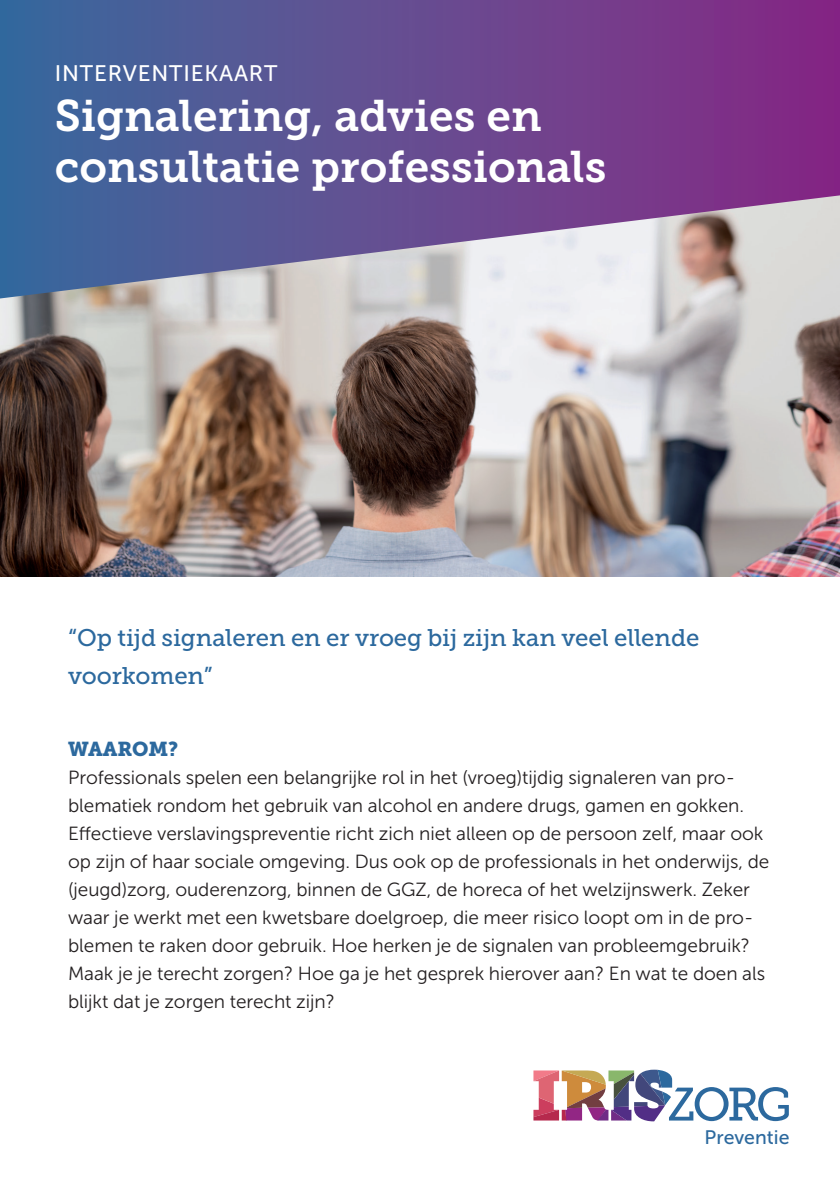
<style>
.page{position:relative;width:840px;height:1191px;background:#fff}
.page>*{position:absolute;margin:0;border:0;box-sizing:border-box;transform-origin:0 0}
.t1{font:44px/50px "Museo Slab 700";color:#fff}
.t2{font:24px/38px "Museo Slab 500";letter-spacing:-.005em;color:#2c699e}
.t3{font:22.4px "Museo Sans 500";letter-spacing:.035em;color:#fff}
.t4{font:20px "Museo Slab 900";letter-spacing:-.005em;color:#2c699e}
.t5{font:19.4px "Museo Sans 500";color:#2c699e}
.t6{font:19px/28px "Museo Sans 300";letter-spacing:-.005em;color:#231f20}
</style>
<div class="page">
<img style="left:0;top:298px;width:839px;height:278px">
<svg style="left:0;top:0;width:839px;height:298px;background:#74639c"></svg>
<svg style="left:533px;top:1069px;width:255px;height:52px"></svg>
<p class="t3" style="left:55px;top:61px;width:224px">INTERVENTIEKAART</p>
<h1 class="t1" style="left:55px;top:92px;width:553px">Signalering, advies en consultatie professionals</h1>
<p class="t2" style="left:68px;top:619px;width:632px">“Op tijd signaleren en er vroeg bij zijn kan veel ellende voorkomen”</p>
<p class="t4" style="left:68px;top:737px;width:112px">WAAROM?</p>
<p class="t6" style="left:68px;top:764px;width:702px">Professionals spelen een belangrijke rol in het (vroeg)tijdig signaleren van pro&shy;blematiek rondom het gebruik van alcohol en andere drugs, gamen en gokken.<br>Effectieve verslavingspreventie richt zich niet alleen op de persoon zelf, maar ook op zijn of haar sociale omgeving. Dus ook op de professionals in het onderwijs, de (jeugd)zorg, ouderenzorg, binnen de GGZ, de horeca of het welzijnswerk. Zeker waar je werkt met een kwetsbare doelgroep, die meer risico loopt om in de pro&shy;blemen te raken door gebruik. Hoe herken je de signalen van probleemgebruik?<br>Maak je je terecht zorgen? Hoe ga je het gesprek hierover aan? En wat te doen als blijkt dat je zorgen terecht zijn?</p>
<p class="t5" style="left:704px;top:1126px;width:86px">Preventie</p>
</div>
